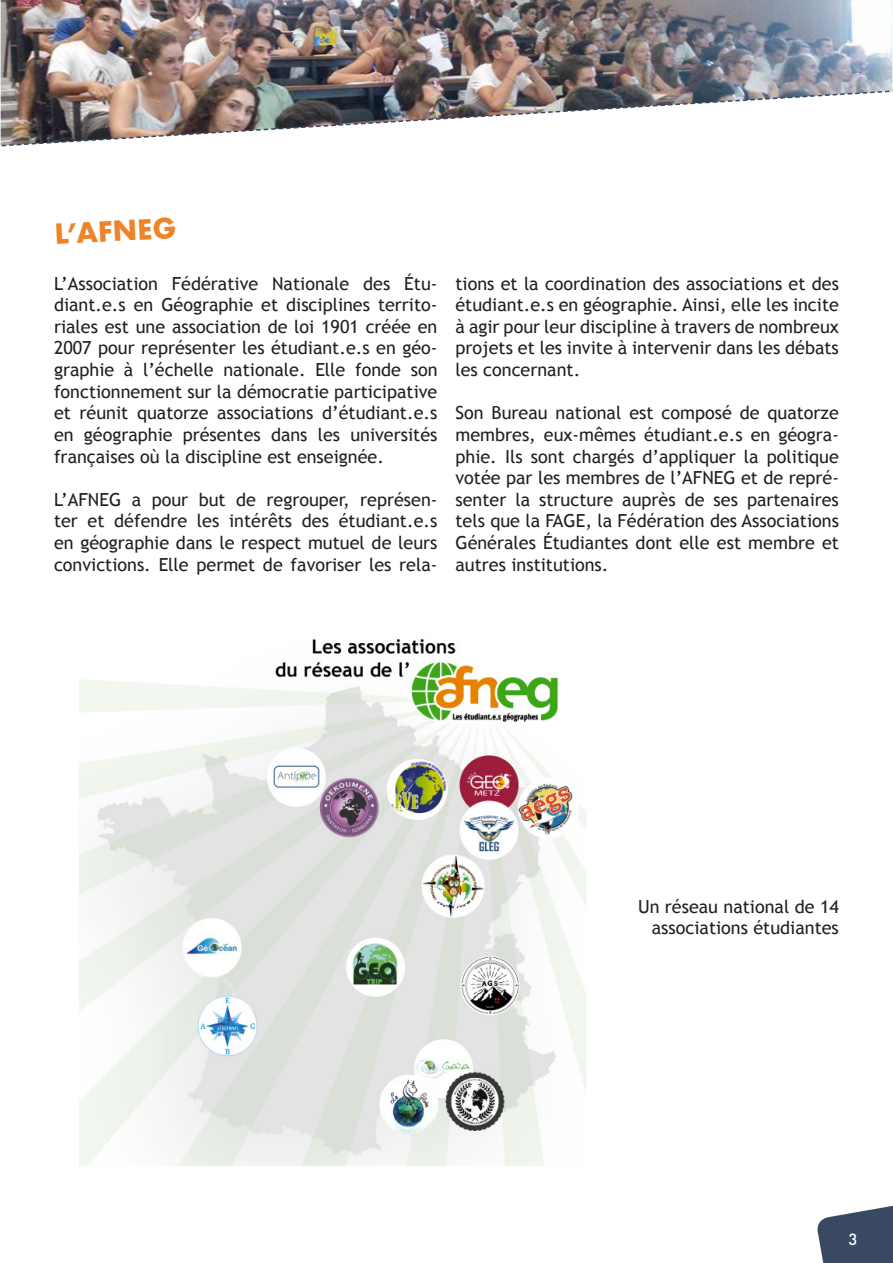
<style>
.page{position:relative;width:893px;height:1263px;background:#fff}
.page>*{position:absolute;margin:0;border:0;box-sizing:border-box;transform-origin:0 0}
._1__Titre{font:700 27px "Futura";color:#ee8427}
.t1{font:18px/21.6px "Trebuchet MS";color:#231f20;text-align:justify}
.t2{font:500 15px "Futura";color:#fff}
</style>
<div class="page">
<img style="left:0;top:0;width:893px;height:147px">
<svg style="left:817px;top:1205px;width:76px;height:58px;background:#59667b"></svg>
<img style="left:79px;top:639px;width:507px;height:527px">
<p class="_1__Titre" style="left:54px;top:215px;width:123px;rotate:-3deg">L’AFNEG</p>
<p class="t1" style="left:54px;top:273px;width:385px">L’Association Fédérative Nationale des Étu&shy;diant.e.s en Géographie et disciplines territo&shy;riales est une association de loi 1901 créée en 2007 pour représenter les étudiant.e.s en géo&shy;graphie à l’échelle nationale. Elle fonde son fonctionnement sur la démocratie participative et réunit quatorze associations d’étudiant.e.s en géographie présentes dans les universités françaises où la discipline est enseignée.</p>
<p class="t1" style="left:54px;top:489px;width:385px">L’AFNEG a pour but de regrouper, représen&shy;ter et défendre les intérêts des étudiant.e.s en géographie dans le respect mutuel de leurs convictions. Elle permet de favoriser les rela-</p>
<p class="t1" style="left:455px;top:273px;width:385px">tions et la coordination des associations et des étudiant.e.s en géographie. Ainsi, elle les incite à agir pour leur discipline à travers de nombreux projets et les invite à intervenir dans les débats les concernant.</p>
<p class="t1" style="left:455px;top:402px;width:385px">Son Bureau national est composé de quatorze membres, eux-mêmes étudiant.e.s en géogra&shy;phie. Ils sont chargés d’appliquer la politique votée par les membres de l’AFNEG et de repré&shy;senter la structure auprès de ses partenaires tels que la FAGE, la Fédération des Associations Générales Étudiantes dont elle est membre et autres institutions.</p>
<p class="t1" style="left:638px;top:896px;width:202px;text-align:right">Un réseau national de 14 associations étudiantes</p>
<p class="t2" style="left:848px;top:1229px;width:11px">3</p>
</div>
